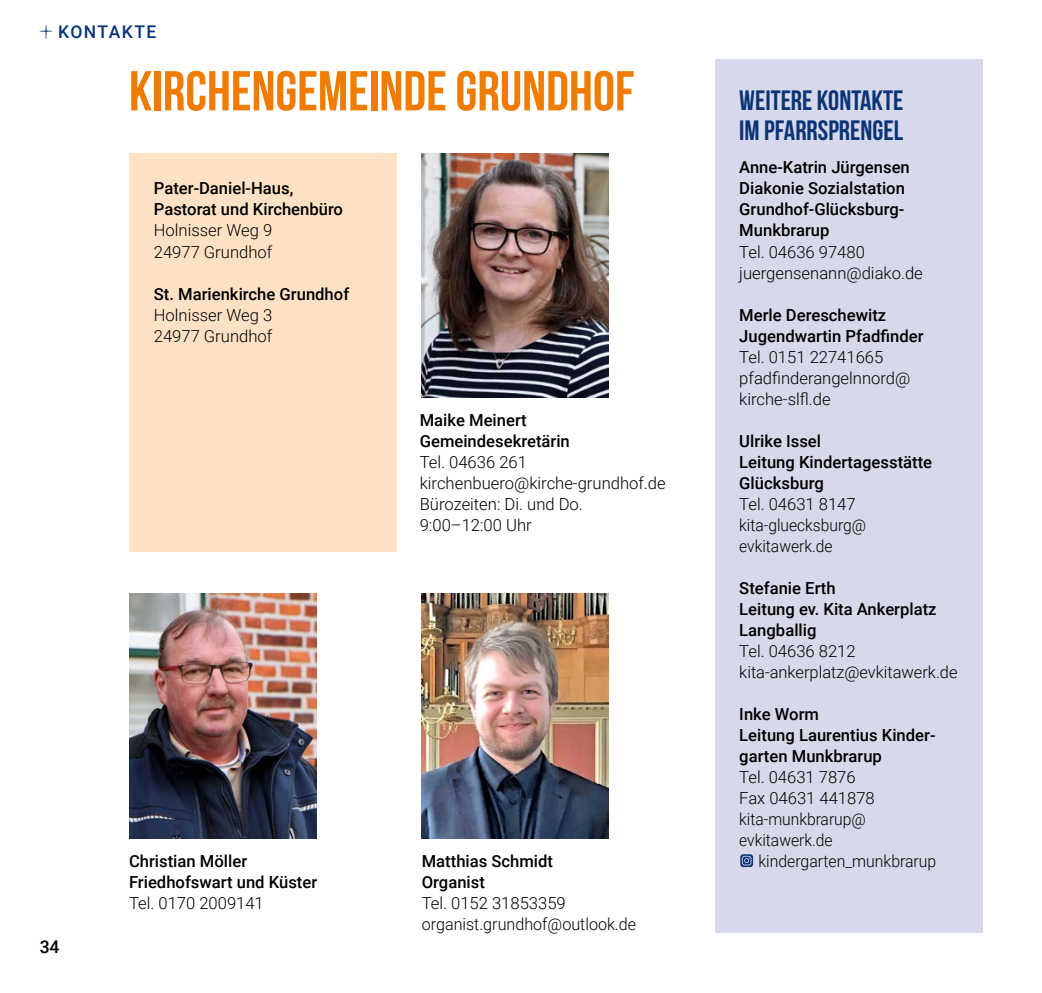
<style>
.page{position:relative;width:1042px;height:993px;background:#fff}
.page>*{position:absolute;margin:0;border:0;box-sizing:border-box;transform-origin:0 0}
.t1{font:56px "Bebas Neue";color:#ef7c00}
.t2{font:28px/29.8px "Bebas Neue";color:#0a3476}
.t3{font:500 17.5px "Roboto";letter-spacing:.085em;color:#0a3476}
.t4{font:500 17.5px "Roboto";color:#000}
.t5{font:300 16.62px/21px "Roboto";color:#000}
.t6{font:500 16.62px/21px "Roboto";color:#000}
.t7{font:300 16.62px "Roboto";color:#000;scale:.95 1}
</style>
<div class="page">
<div style="left:129px;top:153px;width:268px;height:398px;background:#fde1c5"></div>
<svg style="left:40px;top:26px;width:12px;height:12px"></svg>
<img style="left:129px;top:593px;width:187px;height:244px">
<img style="left:422px;top:153px;width:187px;height:245px">
<img style="left:422px;top:593px;width:187px;height:245px">
<div style="left:715px;top:60px;width:267px;height:873px;background:#d7d8e9"></div>
<svg style="left:740px;top:854px;width:13px;height:12px"></svg>
<p class="t3" style="left:58px;top:19px;width:100px">KONTAKTE</p>
<h1 class="t1" style="left:129px;top:60px;width:507px">KIRCHENGEMEINDE GRUNDHOF</h1>
<p class="t6" style="left:154px;top:177px;width:191px">Pater-Daniel-Haus,<br>Pastorat und Kirchenbüro</p>
<p class="t5" style="left:154px;top:219px;width:120px">Holnisser Weg 9<br>24977 Grundhof</p>
<p class="t6" style="left:154px;top:282px;width:197px">St. Marienkirche Grundhof</p>
<p class="t5" style="left:154px;top:303px;width:120px">Holnisser Weg 3<br>24977 Grundhof</p>
<p class="t6" style="left:420px;top:408px;width:152px">Maike Meinert<br>Gemeindesekretärin</p>
<p class="t5" style="left:420px;top:450px;width:247px">Tel. 04636 261 kirchenbuero@kirche-grundhof.de<br>Bürozeiten: Di. und Do.<br>9:00–12:00 Uhr</p>
<p class="t4" style="left:40px;top:934px;width:21px">34</p>
<p class="t6" style="left:129px;top:849px;width:190px">Christian Möller<br>Friedhofswart und Küster</p>
<p class="t5" style="left:129px;top:891px;width:136px">Tel. 0170 2009141</p>
<p class="t6" style="left:422px;top:849px;width:133px">Matthias Schmidt<br>Organist</p>
<p class="t5" style="left:422px;top:891px;width:216px">Tel. 0152 31853359 organist.grundhof@outlook.de</p>
<h2 class="t2" style="left:739px;top:85px;width:166px">WEITERE KONTAKTE<br>IM PFARRSPRENGEL</h2>
<p class="t6" style="left:739px;top:156px;width:172px">Anne-Katrin Jürgensen<br>Diakonie Sozialstation<br>Grundhof-Glücksburg-<br>Munkbrarup</p>
<p class="t5" style="left:739px;top:240px;width:185px">Tel. 04636 97480 juergensenann@diako.de</p>
<p class="t6" style="left:739px;top:303px;width:186px">Merle Dereschewitz<br>Jugendwartin Pfadfinder</p>
<p class="t5" style="left:739px;top:345px;width:173px">Tel. 0151 22741665 pfadfinderangelnnord@ kirche-slfl.de</p>
<p class="t6" style="left:739px;top:429px;width:194px">Ulrike Issel<br>Leitung Kindertagesstätte<br>Glücksburg</p>
<p class="t5" style="left:739px;top:492px;width:128px">Tel. 04631 8147 kita-gluecksburg@ evkitawerk.de</p>
<p class="t6" style="left:739px;top:576px;width:199px">Stefanie Erth<br>Leitung ev. Kita Ankerplatz<br>Langballig</p>
<p class="t5" style="left:739px;top:639px;width:220px">Tel. 04636 8212 kita-ankerplatz@evkitawerk.de</p>
<p class="t6" style="left:739px;top:702px;width:198px">Inke Worm<br>Leitung Laurentius Kinder&shy;garten Munkbrarup</p>
<p class="t5" style="left:739px;top:765px;width:137px">Tel. 04631 7876<br>Fax 04631 441878 kita-munkbrarup@ evkitawerk.de</p>
<p class="t7" style="left:758px;top:849px;width:189px">kindergarten_munkbrarup</p>
</div>
